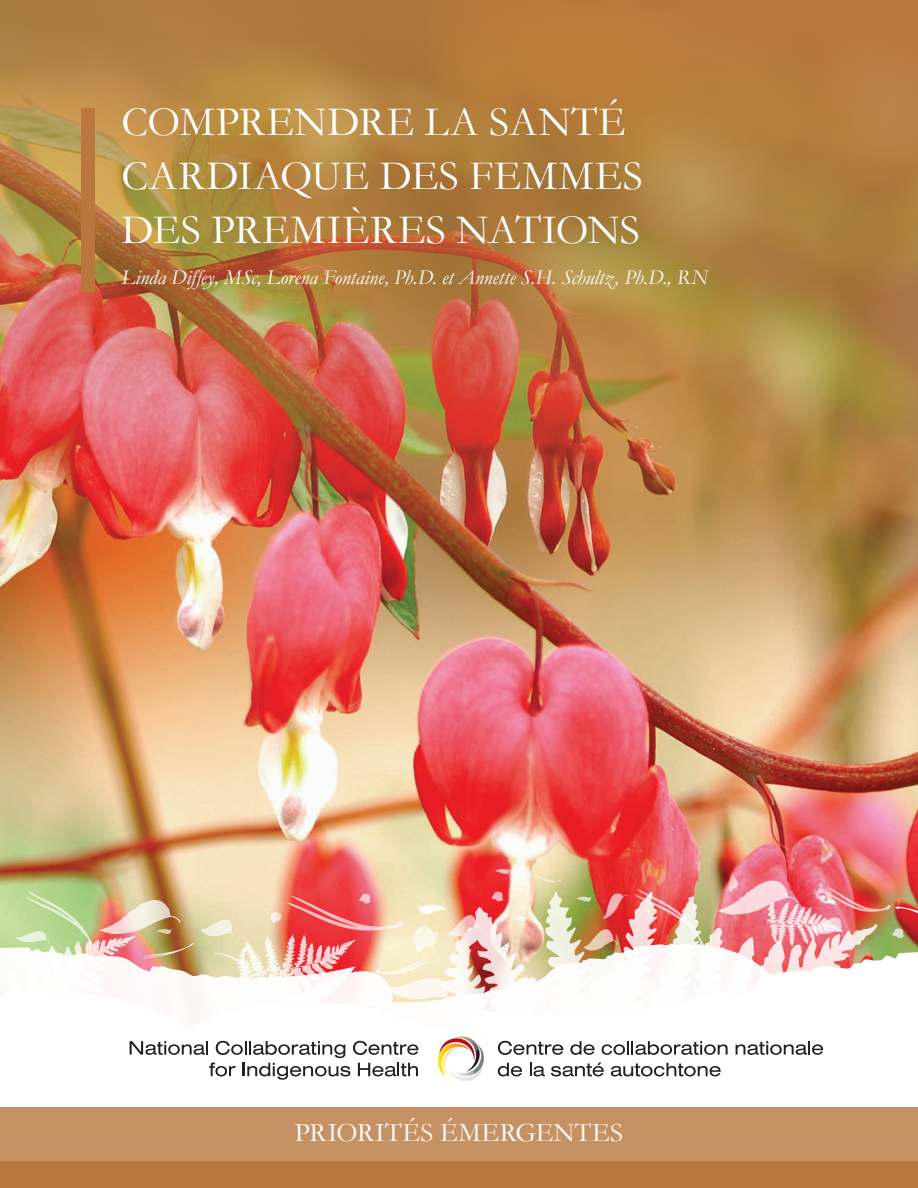
<style>
.page{position:relative;width:918px;height:1188px;background:#fff}
.page>*{position:absolute;margin:0;border:0;box-sizing:border-box;transform-origin:0 0}
.t1{font:42px/54px "Garamond";letter-spacing:.01em;color:#fff}
.t2{font:27px "Garamond";letter-spacing:.01em;color:#fff}
.t3{font:italic 21px "Garamond";letter-spacing:-.005em;color:#fff}
</style>
<div class="page">
<img style="left:0;top:0;width:918px;height:952px">
<svg style="left:495px;top:868px;width:16px;height:6px"></svg>
<svg style="left:533px;top:873px;width:28px;height:10px"></svg>
<svg style="left:428px;top:889px;width:449px;height:188px"></svg>
<img style="left:717px;top:880px;width:201px;height:67px">
<svg style="left:513px;top:915px;width:16px;height:6px"></svg>
<svg style="left:498px;top:1041px;width:65px;height:14px"></svg>
<svg style="left:570px;top:1041px;width:25px;height:14px"></svg>
<svg style="left:602px;top:1041px;width:126px;height:14px"></svg>
<svg style="left:736px;top:1041px;width:87px;height:14px"></svg>
<svg style="left:498px;top:1063px;width:24px;height:13px"></svg>
<svg style="left:530px;top:1063px;width:15px;height:13px"></svg>
<svg style="left:551px;top:1063px;width:53px;height:13px"></svg>
<svg style="left:611px;top:1063px;width:110px;height:13px"></svg>
<svg style="left:0;top:891px;width:484px;height:190px"></svg>
<div style="left:0;top:1107px;width:918px;height:81px;background:#c79263"></div>
<div style="left:0;top:1161px;width:918px;height:27px;background:#b9773d"></div>
<div style="left:81px;top:108px;width:13px;height:184px;background:#b9773d"></div>
<h1 class="t1" style="left:122px;top:94px;width:523px">COMPRENDRE LA SANTÉ<br>CARDIAQUE DES FEMMES<br>DES PREMIÈRES NATIONS</h1>
<p class="t3" style="left:122px;top:263px;width:588px">Linda Diffey, MSc, Lorena Fontaine, Ph.D. et Annette S.H. Schultz, Ph.D., RN</p>
<p class="t2" style="left:295px;top:1114px;width:330px">PRIORITÉS ÉMERGENTES</p>
</div>
